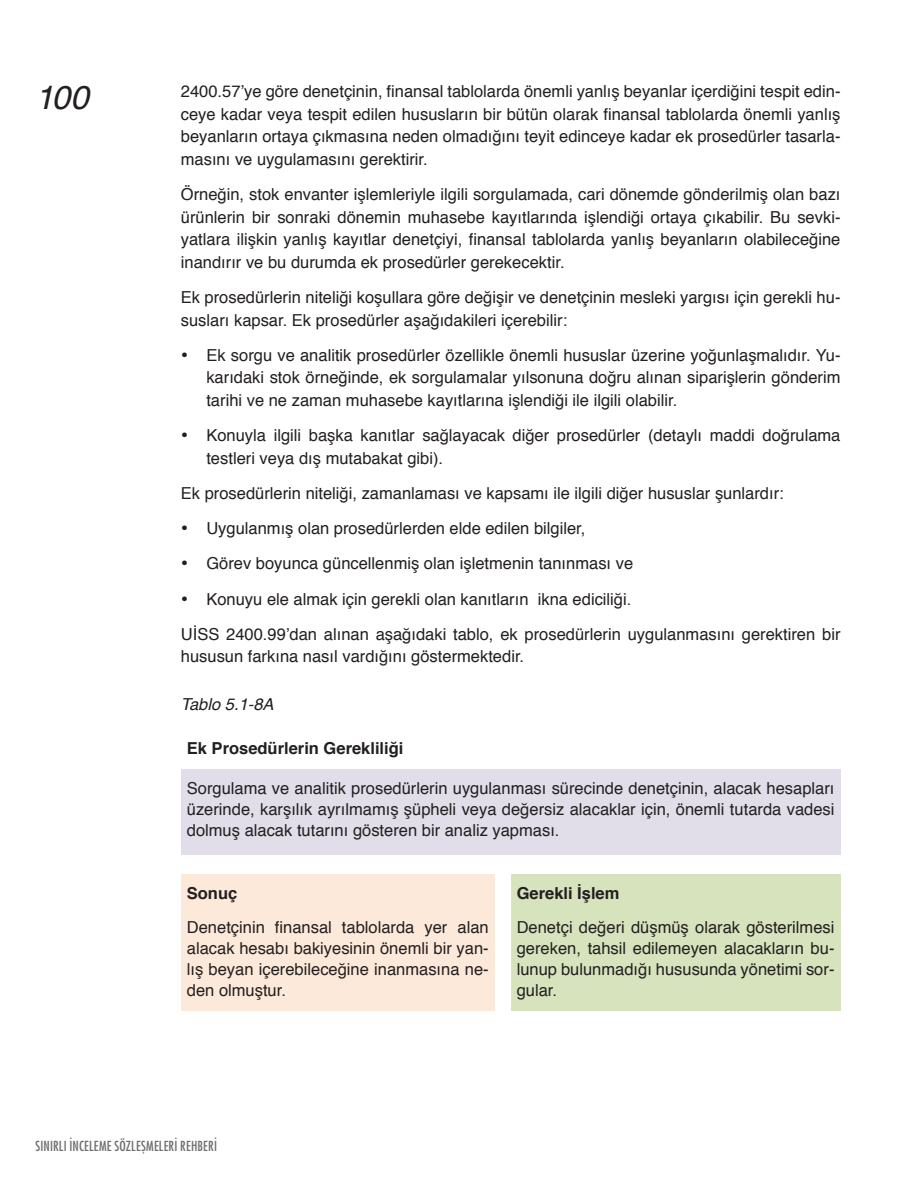
<style>
.page{position:relative;width:915px;height:1191px;background:#fff}
.page>*{position:absolute;margin:0;border:0;box-sizing:border-box;transform-origin:0 0}
.t1{font:italic 33px "Helvetica";color:#231f20}
.List_Paragraph{font:16.5px/22.5px "Helvetica";color:#231f20;text-align:justify}
.t2{font:700 16.5px "Helvetica";color:#231f20}
.t3{font:italic 16.5px "Helvetica";color:#231f20}
.t4{font:condensed 13.5px "Futura Std";letter-spacing:.015em;color:#6c6d70}
</style>
<div class="page">
<div style="left:181px;top:769px;width:659px;height:86px;background:#e1deea"></div>
<div style="left:181px;top:874px;width:313px;height:137px;background:#fde9d9"></div>
<div style="left:510px;top:874px;width:330px;height:137px;background:#d6e3bc"></div>
<h1 class="t1" style="left:36px;top:71px;width:55px">100</h1>
<p class="List_Paragraph" style="left:181px;top:81px;width:661px">2400.57’ye göre denetçinin, finansal tablolarda önemli yanlış beyanlar içerdiğini tespit edin&shy;ceye kadar veya tespit edilen hususların bir bütün olarak finansal tablolarda önemli yanlış beyanların ortaya çıkmasına neden olmadığını teyit edinceye kadar ek prosedürler tasarla&shy;masını ve uygulamasını gerektirir.</p>
<p class="List_Paragraph" style="left:181px;top:184px;width:661px">Örneğin, stok envanter işlemleriyle ilgili sorgulamada, cari dönemde gönderilmiş olan bazı ürünlerin bir sonraki dönemin muhasebe kayıtlarında işlendiği ortaya çıkabilir. Bu sevki&shy;yatlara ilişkin yanlış kayıtlar denetçiyi, finansal tablolarda yanlış beyanların olabileceğine inandırır ve bu durumda ek prosedürler gerekecektir.</p>
<p class="List_Paragraph" style="left:181px;top:286px;width:661px">Ek prosedürlerin niteliği koşullara göre değişir ve denetçinin mesleki yargısı için gerekli hu&shy;susları kapsar. Ek prosedürler aşağıdakileri içerebilir:</p>
<p class="List_Paragraph" style="left:206px;top:344px;width:635px;text-indent:-26px">• Ek sorgu ve analitik prosedürler özellikle önemli hususlar üzerine yoğunlaşmalıdır. Yu&shy;karıdaki stok örneğinde, ek sorgulamalar yılsonuna doğru alınan siparişlerin gönderim tarihi ve ne zaman muhasebe kayıtlarına işlendiği ile ilgili olabilir.</p>
<p class="List_Paragraph" style="left:206px;top:424px;width:635px;text-indent:-26px">• Konuyla ilgili başka kanıtlar sağlayacak diğer prosedürler (detaylı maddi doğrulama testleri veya dış mutabakat gibi).</p>
<p class="List_Paragraph" style="left:181px;top:482px;width:604px">Ek prosedürlerin niteliği, zamanlaması ve kapsamı ile ilgili diğer hususlar şunlardır:</p>
<p class="List_Paragraph" style="left:181px;top:517px;width:406px">• Uygulanmış olan prosedürlerden elde edilen bilgiler,</p>
<p class="List_Paragraph" style="left:181px;top:553px;width:453px">• Görev boyunca güncellenmiş olan işletmenin tanınması ve</p>
<p class="List_Paragraph" style="left:181px;top:588px;width:452px">• Konuyu ele almak için gerekli olan kanıtların ikna ediciliği.</p>
<p class="List_Paragraph" style="left:181px;top:623px;width:661px">UİSS 2400.99’dan alınan aşağıdaki tablo, ek prosedürlerin uygulanmasını gerektiren bir hususun farkına nasıl vardığını göstermektedir.</p>
<p class="t3" style="left:181px;top:691px;width:94px">Tablo 5.1-8A</p>
<p class="t2" style="left:187px;top:735px;width:218px">Ek Prosedürlerin Gerekliliği</p>
<p class="List_Paragraph" style="left:187px;top:778px;width:649px;line-height:21px">Sorgulama ve analitik prosedürlerin uygulanması sürecinde denetçinin, alacak hesapları üzerinde, karşılık ayrılmamış şüpheli veya değersiz alacaklar için, önemli tutarda vadesi dolmuş alacak tutarını gösteren bir analiz yapması.</p>
<p class="t2" style="left:187px;top:880px;width:52px">Sonuç</p>
<p class="List_Paragraph" style="left:187px;top:917px;width:303px;line-height:21px">Denetçinin finansal tablolarda yer alan alacak hesabı bakiyesinin önemli bir yan&shy;lış beyan içerebileceğine inanmasına ne&shy;den olmuştur.</p>
<p class="t2" style="left:516px;top:880px;width:104px">Gerekli İşlem</p>
<p class="List_Paragraph" style="left:516px;top:917px;width:319px;line-height:21px">Denetçi değeri düşmüş olarak gösterilmesi gereken, tahsil edilemeyen alacakların bu&shy;lunup bulunmadığı hususunda yönetimi sor&shy;gular.</p>
<p class="t4" style="left:36px;top:1137px;width:183px">SINIRLI İNCELEME SÖZLEŞMELERİ REHBERİ</p>
</div>
